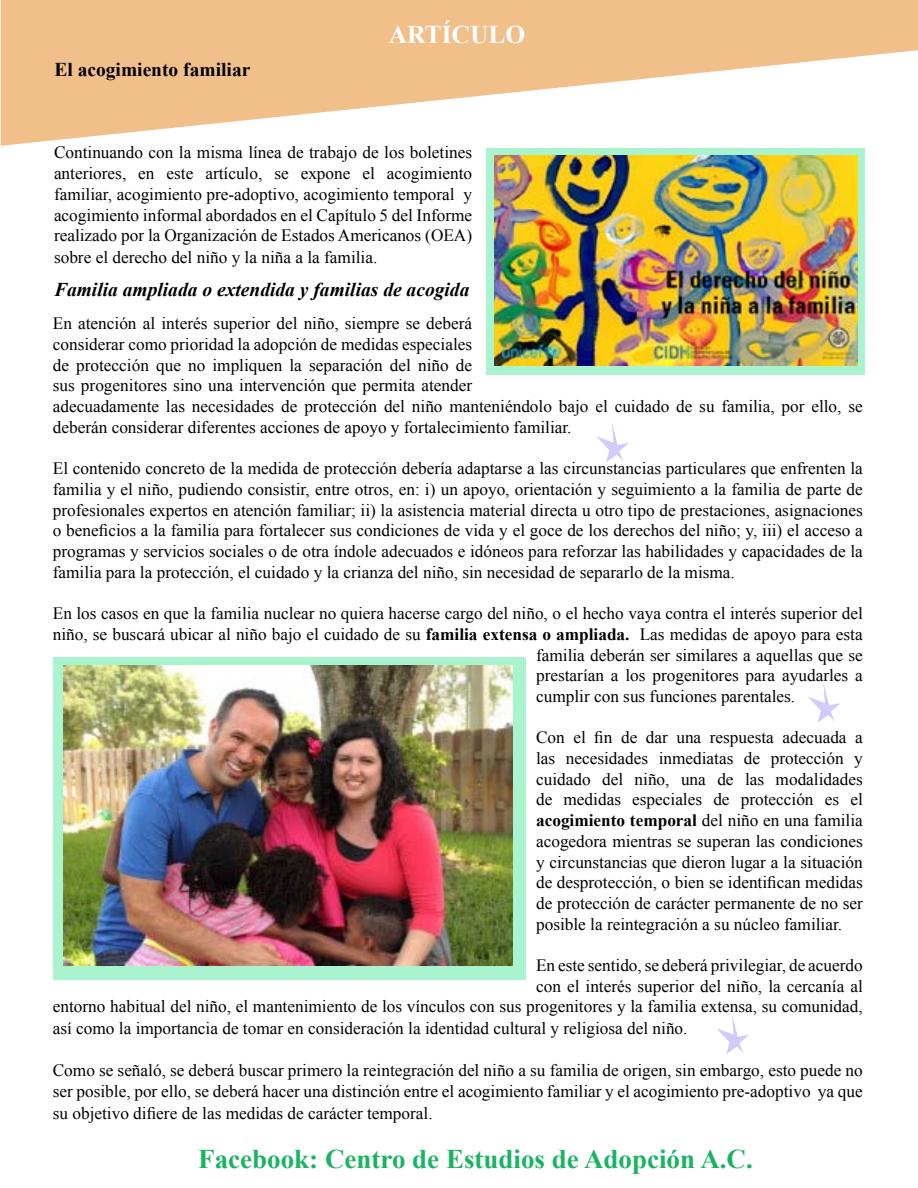
<style>
.page{position:relative;width:918px;height:1188px;background:#fff}
.page>*{position:absolute;margin:0;border:0;box-sizing:border-box;transform-origin:0 0}
.t1{font:700 27px "Times New Roman";color:#19b361}
.t2{font:700 25.5px "Times New Roman";color:#fff}
.t3{font:italic 700 19.5px "Times New Roman";color:#000}
.t4{font:700 19.5px "Times New Roman";color:#000}
.t5{font:17.25px/20.7px "Times New Roman";color:#000;text-align:justify}
.s1{font-weight:700}
</style>
<div class="page">
<svg style="left:1px;top:0;width:917px;height:146px;fill:#f1bf8a"></svg>
<div style="left:486px;top:148px;width:379px;height:226px;background:#a9f3cf"></div>
<img style="left:495px;top:156px;width:362px;height:209px">
<svg style="left:596px;top:424px;width:33px;height:38px"></svg>
<svg style="left:808px;top:684px;width:32px;height:38px"></svg>
<svg style="left:717px;top:1015px;width:32px;height:39px"></svg>
<div style="left:53px;top:657px;width:473px;height:322px;background:#a9f3cf"></div>
<img style="left:63px;top:666px;width:450px;height:300px">
<p class="t4" style="left:54px;top:56px;width:198px">El acogimiento familiar</p>
<h2 class="t2" style="left:389px;top:17px;width:138px">ARTÍCULO</h2>
<p class="t5" style="left:54px;top:142px;width:420px">Continuando con la misma línea de trabajo de los boletines anteriores, en este artículo, se expone el acogimiento familiar, acogimiento pre-adoptivo, acogimiento temporal y acogimiento informal abordados en el Capítulo 5 del Informe realizado por la Organización de Estados Americanos (OEA) sobre el derecho del niño y la niña a la familia.</p>
<p class="t3" style="left:54px;top:276px;width:417px">Familia ampliada o extendida y familias de acogida</p>
<p class="t5" style="left:53px;top:313px;width:812px;text-align:left">En atención al interés superior del niño, siempre se deberá<br>considerar como prioridad la adopción de medidas especiales<br>de protección que no impliquen la separación del niño de<br>sus progenitores sino una intervención que permita atender<br>adecuadamente las necesidades de protección del niño manteniéndolo bajo el cuidado de su familia, por ello, se deberán considerar diferentes acciones de apoyo y fortalecimiento familiar.</p>
<p class="t5" style="left:53px;top:458px;width:812px">El contenido concreto de la medida de protección debería adaptarse a las circunstancias particulares que enfrenten la familia y el niño, pudiendo consistir, entre otros, en: i) un apoyo, orientación y seguimiento a la familia de parte de profesionales expertos en atención familiar; ii) la asistencia material directa u otro tipo de prestaciones, asignaciones o beneficios a la familia para fortalecer sus condiciones de vida y el goce de los derechos del niño; y, iii) el acceso a programas y servicios sociales o de otra índole adecuados e idóneos para reforzar las habilidades y capacidades de la familia para la protección, el cuidado y la crianza del niño, sin necesidad de separarlo de la misma.</p>
<p class="t5" style="left:53px;top:603px;width:812px">En los casos en que la familia nuclear no quiera hacerse cargo del niño, o el hecho vaya contra el interés superior del</p>
<p class="t5" style="left:53px;top:623px;width:811px">niño, se buscará ubicar al niño bajo el cuidado de su <span class="s1">familia extensa o ampliada.</span> Las medidas de apoyo para esta</p>
<p class="t5" style="left:536px;top:644px;width:328px">familia deberán ser similares a aquellas que se</p>
<p class="t5" style="left:536px;top:665px;width:328px">prestarían a los progenitores para ayudarles a</p>
<p class="t5" style="left:536px;top:686px;width:261px">cumplir con sus funciones parentales.</p>
<p class="t5" style="left:536px;top:727px;width:328px">Con el fin de dar una respuesta adecuada a las necesidades inmediatas de protección y cuidado del niño, una de las modalidades de medidas especiales de protección es el <span class="s1">acogimiento temporal</span> del niño en una familia acogedora mientras se superan las condiciones y circunstancias que dieron lugar a la situación de desprotección, o bien se identifican medidas de protección de carácter permanente de no ser posible la reintegración a su núcleo familiar.</p>
<p class="t5" style="left:536px;top:955px;width:328px">En este sentido, se deberá privilegiar, de acuerdo</p>
<p class="t5" style="left:536px;top:975px;width:328px">con el interés superior del niño, la cercanía al</p>
<p class="t5" style="left:53px;top:996px;width:812px">entorno habitual del niño, el mantenimiento de los vínculos con sus progenitores y la familia extensa, su comunidad,</p>
<p class="t5" style="left:53px;top:1018px;width:636px">así como la importancia de tomar en consideración la identidad cultural y religiosa del niño.</p>
<p class="t5" style="left:53px;top:1060px;width:812px;line-height:21.1px">Como se señaló, se deberá buscar primero la reintegración del niño a su familia de origen, sin embargo, esto puede no ser posible, por ello, se deberá hacer una distinción entre el acogimiento familiar y el acogimiento pre-adoptivo ya que su objetivo difiere de las medidas de carácter temporal.</p>
<h1 class="t1" style="left:198px;top:1140px;width:556px">Facebook: Centro de Estudios de Adopción A.C.</h1>
</div>
